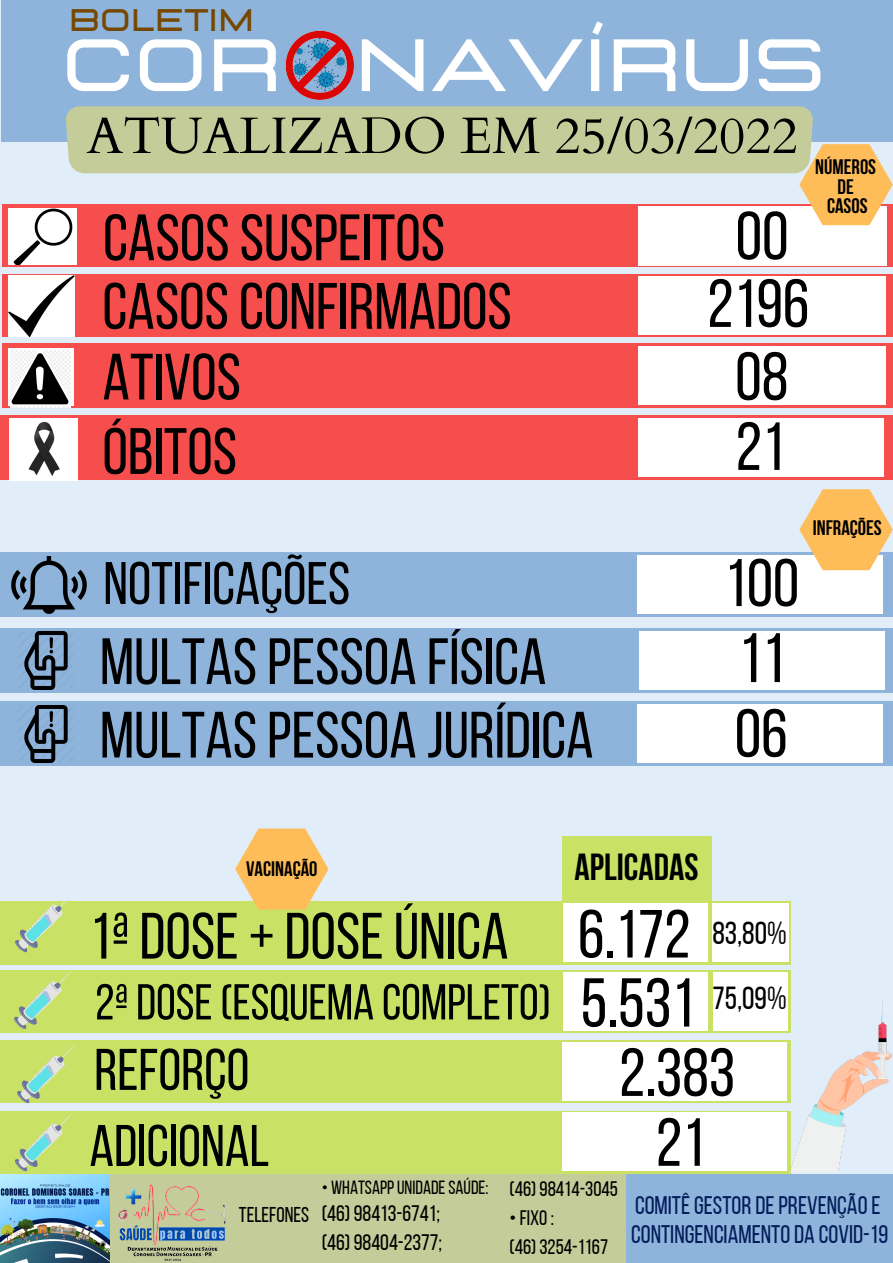
<style>
.page{position:relative;width:893px;height:1263px;background:#e1eefa}
.page>*{position:absolute;margin:0;border:0;box-sizing:border-box;transform-origin:0 0}
.t1{font:700 73.88px "Lastica";color:#fff}
.t2{font:69.82px "Bebas Neue";color:#000}
.t3{font:69px "Bebas Neue";color:#000}
.t4{font:67.88px "Bebas Neue";color:#000}
.t5{font:67.12px "Bebas Neue";color:#000}
.t6{font:65.32px "Bebas Neue";color:#000}
.t7{font:59.85px "Bebas Neue";color:#000}
.t8{font:58.57px "Bebas Neue";color:#000}
.t9{font:51.3px "Cardo";color:#000}
.t10{font:50.32px "Bebas Neue";color:#000}
.t11{font:700 37.58px "Bebas Neue";color:#000}
.t12{font:31.88px "Bebas Neue";color:#000}
.t13{font:700 31.12px "Lastica";color:#764802}
.t14{font:25.42px "Bebas Neue";color:#041d5c}
.t15{font:22.42px "Bebas Neue";color:#000}
.t16{font:21.38px "Bebas Neue";color:#000}
.t17{font:20.92px "Bebas Neue";color:#000}
.t18{font:700 20.92px "Bebas Neue";color:#000}
.t19{font:19.05px "Bebas Neue";color:#000}
</style>
<div class="page">
<div style="left:1px;top:0;width:892px;height:142px;background:#8eb4db"></div>
<div style="left:66px;top:106px;width:747px;height:67px;background:#c4cd9a"></div>
<div style="left:2px;top:204px;width:891px;height:63px;background:#f64d4d"></div>
<div style="left:8px;top:208px;width:68px;height:57px;background:#fff"></div>
<img style="left:13px;top:208px;width:60px;height:56px">
<div style="left:638px;top:206px;width:248px;height:59px;background:#fff"></div>
<div style="left:2px;top:344px;width:891px;height:64px;background:#f64d4d"></div>
<div style="left:0;top:1174px;width:893px;height:89px;background:#c4cd9a"></div>
<div style="left:627px;top:1174px;width:266px;height:89px;background:#8eb4db"></div>
<div style="left:2px;top:274px;width:891px;height:63px;background:#f64d4d"></div>
<div style="left:638px;top:276px;width:247px;height:59px;background:#fff"></div>
<img style="left:8px;top:275px;width:66px;height:62px">
<div style="left:0;top:415px;width:893px;height:65px;background:#f64d4d"></div>
<img style="left:9px;top:418px;width:68px;height:63px">
<div style="left:9px;top:348px;width:65px;height:57px;background:#fff"></div>
<div style="left:638px;top:418px;width:245px;height:59px;background:#fff"></div>
<div style="left:638px;top:346px;width:247px;height:58px;background:#fff"></div>
<img style="left:11px;top:350px;width:59px;height:57px">
<img style="left:1px;top:1174px;width:109px;height:89px">
<img style="left:108px;top:1179px;width:118px;height:84px">
<div style="left:0;top:553px;width:893px;height:64px;background:#8eb4db"></div>
<div style="left:637px;top:555px;width:246px;height:59px;background:#fff"></div>
<div style="left:1px;top:628px;width:892px;height:64px;background:#8eb4db"></div>
<div style="left:639px;top:631px;width:245px;height:59px;background:#fff"></div>
<div style="left:0;top:702px;width:893px;height:64px;background:#8eb4db"></div>
<div style="left:637px;top:705px;width:246px;height:58px;background:#fff"></div>
<img style="left:0;top:552px;width:121px;height:62px">
<img style="left:20px;top:632px;width:51px;height:57px">
<img style="left:22px;top:705px;width:50px;height:58px">
<svg style="left:799px;top:144px;width:94px;height:81px"></svg>
<img style="left:285px;top:31px;width:69px;height:69px">
<svg style="left:799px;top:489px;width:94px;height:81px"></svg>
<div style="left:563px;top:837px;width:149px;height:64px;background:#c9e265"></div>
<div style="left:0;top:901px;width:790px;height:63px;background:#c9e265"></div>
<div style="left:563px;top:903px;width:144px;height:59px;background:#fff"></div>
<div style="left:0;top:970px;width:790px;height:63px;background:#c9e265"></div>
<div style="left:563px;top:973px;width:144px;height:58px;background:#fff"></div>
<svg style="left:15px;top:896px;width:56px;height:56px"></svg>
<svg style="left:14px;top:970px;width:58px;height:59px"></svg>
<div style="left:712px;top:903px;width:76px;height:59px;background:#fff"></div>
<div style="left:713px;top:972px;width:75px;height:59px;background:#fff"></div>
<svg style="left:235px;top:828px;width:93px;height:81px"></svg>
<div style="left:0;top:1040px;width:790px;height:63px;background:#c9e265"></div>
<div style="left:563px;top:1042px;width:224px;height:59px;background:#fff"></div>
<svg style="left:17px;top:1044px;width:58px;height:59px"></svg>
<div style="left:0;top:1111px;width:790px;height:62px;background:#c9e265"></div>
<div style="left:563px;top:1112px;width:224px;height:59px;background:#fff"></div>
<svg style="left:15px;top:1113px;width:58px;height:58px"></svg>
<img style="left:790px;top:1000px;width:101px;height:171px">
<p class="t13" style="left:69px;top:5px;width:187px">BOLETIM</p>
<p class="t1" style="left:62px;top:29px;width:765px">COR NAVÍRUS</p>
<p class="t9" style="left:87px;top:102px;width:712px">ATUALIZADO EM 25/03/2022</p>
<p class="t6" style="left:103px;top:211px;width:343px">CASOSSUSPEITOS</p>
<p class="t4" style="left:735px;top:208px;width:54px">00</p>
<p class="t4" style="left:707px;top:276px;width:104px">2196</p>
<p class="t6" style="left:102px;top:280px;width:411px">CASOSCONFIRMADOS</p>
<p class="t6" style="left:102px;top:350px;width:140px">ATIVOS</p>
<p class="t4" style="left:735px;top:349px;width:55px">08</p>
<p class="t6" style="left:102px;top:425px;width:136px">ÓBITOS</p>
<p class="t4" style="left:735px;top:419px;width:51px">21</p>
<p class="t18" style="left:815px;top:158px;width:62px">NÚMEROS</p>
<p class="t18" style="left:837px;top:178px;width:18px">DE</p>
<p class="t18" style="left:827px;top:198px;width:42px">CASOS</p>
<p class="t7" style="left:103px;top:559px;width:248px">NOTIFICAÇÕES</p>
<p class="t5" style="left:724px;top:556px;width:76px">100</p>
<p class="t6" style="left:100px;top:635px;width:448px">MULTASPESSOA FÍSICA</p>
<p class="t2" style="left:738px;top:630px;width:49px">11</p>
<p class="t6" style="left:100px;top:708px;width:495px">MULTASPESSOA JURÍDICA</p>
<p class="t4" style="left:735px;top:706px;width:54px">06</p>
<p class="t18" style="left:813px;top:519px;width:70px">INFRAÇÕES</p>
<p class="t18" style="left:246px;top:860px;width:73px">VACINAÇÃO</p>
<p class="t11" style="left:574px;top:852px;width:126px">APLICADAS</p>
<p class="t6" style="left:89px;top:909px;width:421px">1ªDOSE+DOSEÚNICA</p>
<p class="t10" style="left:95px;top:982px;width:457px">2ªDOSE(ESQUEMA COMPLETO)</p>
<p class="t4" style="left:578px;top:906px;width:114px">6.172</p>
<p class="t3" style="left:580px;top:975px;width:116px">5.531</p>
<p class="t12" style="left:712px;top:920px;width:76px">83,80%</p>
<p class="t12" style="left:712px;top:985px;width:76px">75,09%</p>
<p class="t8" style="left:94px;top:1046px;width:157px">REFORÇO</p>
<p class="t4" style="left:619px;top:1045px;width:117px">2.383</p>
<p class="t8" style="left:89px;top:1122px;width:181px">ADICIONAL</p>
<p class="t4" style="left:656px;top:1115px;width:51px">21</p>
<p class="t16" style="left:239px;top:1206px;width:72px">TELEFONES</p>
<p class="t19" style="left:322px;top:1180px;width:168px">• WHATSAPP UNIDADE SAÚDE:</p>
<p class="t15" style="left:322px;top:1204px;width:120px">(46)98413-6741;</p>
<p class="t15" style="left:322px;top:1233px;width:122px">(46)98404-2377;</p>
<p class="t17" style="left:509px;top:1180px;width:110px">(46)98414-3045</p>
<p class="t17" style="left:509px;top:1209px;width:46px">•FIXO:</p>
<p class="t17" style="left:509px;top:1238px;width:100px">(46)3254-1167</p>
<p class="t14" style="left:635px;top:1195px;width:247px">COMITÊGESTORDEPREVENÇÃOE</p>
<p class="t14" style="left:631px;top:1224px;width:259px">CONTINGENCIAMENTODA COVID-19</p>
</div>
